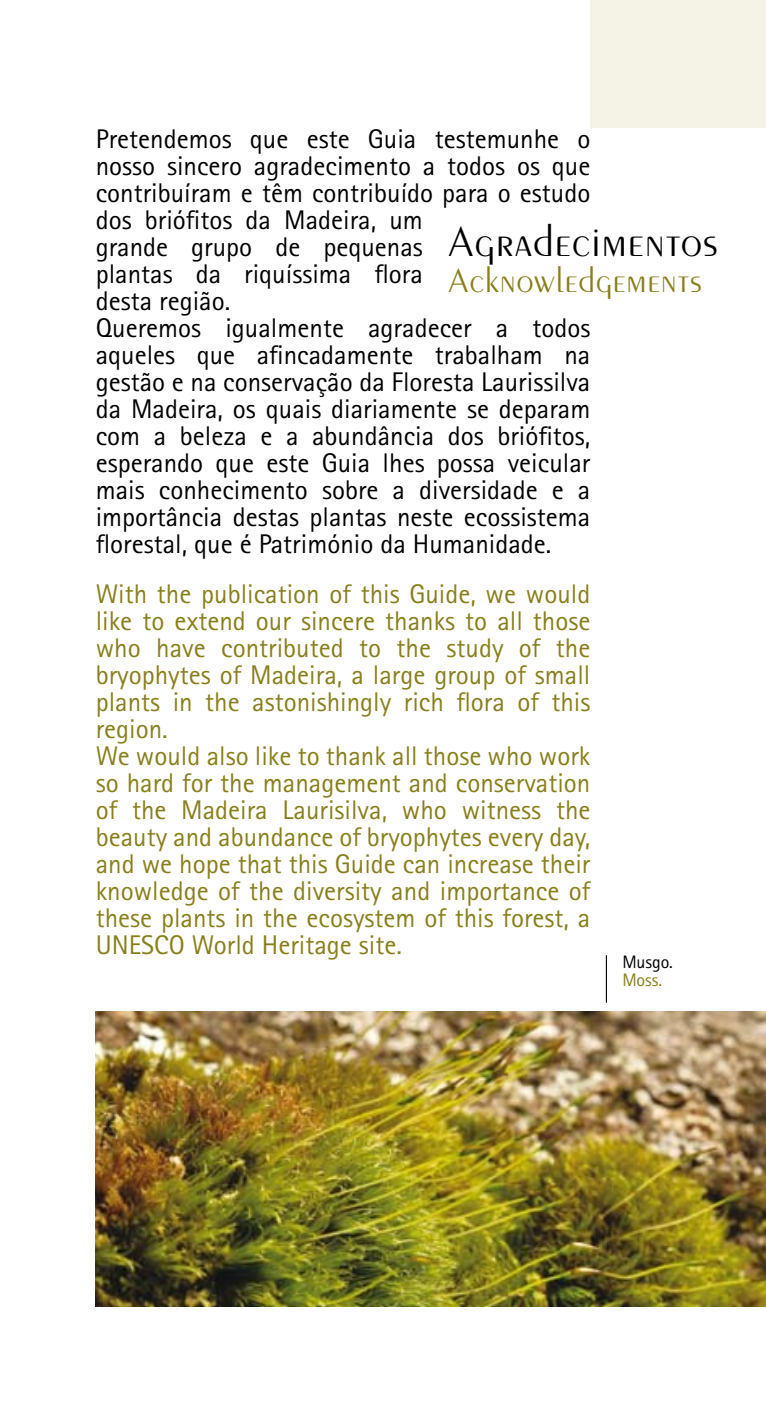
<style>
.page{position:relative;width:766px;height:1404px;background:#fff}
.page>*{position:absolute;margin:0;border:0;box-sizing:border-box;transform-origin:0 0}
.t1{font:300 45px "Peignot";letter-spacing:.025em;color:#000}
.t2{font:300 36px "Peignot";letter-spacing:.025em;color:#887f1c}
.t3{font:27px/27px "Rotis Sans Serif";color:#000}
.t4{font:27px/27px "Rotis Sans Serif";color:#887f1c}
.t5{font:18px "Rotis Sans Serif";letter-spacing:-.005em;color:#000}
.t6{font:18px "Rotis Sans Serif";color:#887f1c}
</style>
<div class="page">
<div style="left:590px;top:0;width:175px;height:128px;background:#f5f3e6"></div>
<img style="left:96px;top:1011px;width:669px;height:295px">
<hr style="left:605px;top:955px;width:1px;height:47px;background:#000">
<p class="t3" style="left:96px;top:125px;width:496px">Pretendemos que este Guia testemunhe o nosso sincero agradecimento a todos os que contribuíram e têm contribuído para o estudo dos briófitos da Madeira, um<br>grande grupo de pequenas<br>plantas da riquíssima flora<br>desta região.<br>Queremos igualmente agradecer a todos aqueles que afincadamente trabalham na gestão e na conservação da Floresta Laurissilva da Madeira, os quais diariamente se deparam com a beleza e a abundância dos briófitos, esperando que este Guia lhes possa veicular mais conhecimento sobre a diversidade e a importância destas plantas neste ecossistema florestal, que é Património da Humanidade.</p>
<p class="t4" style="left:96px;top:580px;width:496px">With the publication of this Guide, we would like to extend our sincere thanks to all those who have contributed to the study of the bryophytes of Madeira, a large group of small plants in the astonishingly rich flora of this region.<br>We would also like to thank all those who work so hard for the management and conservation of the Madeira Laurisilva, who witness the beauty and abundance of bryophytes every day, and we hope that this Guide can increase their knowledge of the diversity and importance of these plants in the ecosystem of this forest, a UNESCO World Heritage site.</p>
<h1 class="t1" style="left:448px;top:216px;width:270px">Agradecimentos</h1>
<h2 class="t2" style="left:448px;top:260px;width:254px">Acknowledgements</h2>
<p class="t5" style="left:622px;top:950px;width:52px">Musgo.</p>
<p class="t6" style="left:622px;top:968px;width:41px">Moss.</p>
</div>
